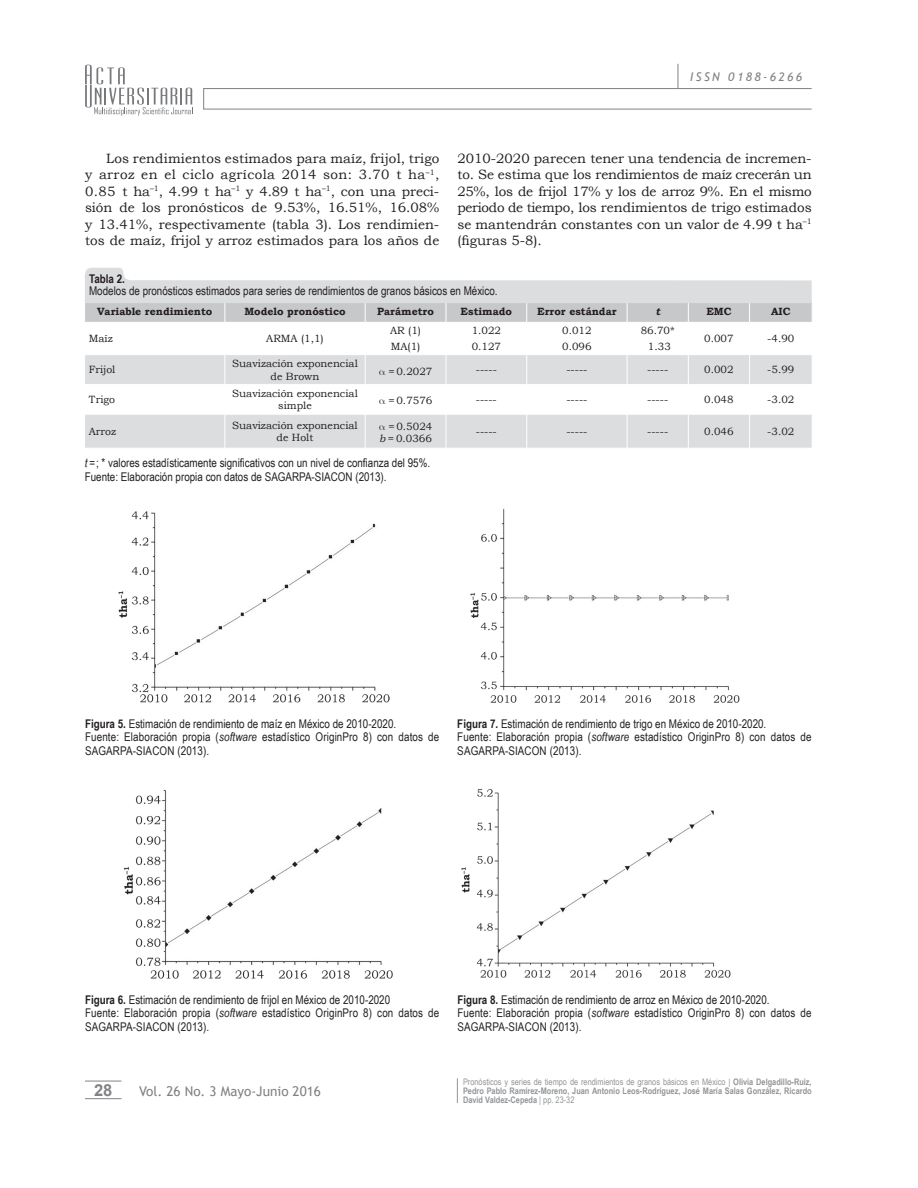
<style>
.page{position:relative;width:918px;height:1188px;background:#fff}
.page>*{position:absolute;margin:0;border:0;box-sizing:border-box;transform-origin:0 0}
.t1{font:700 16.5px "Arial";color:#808285}
.t2{font:13.5px/16.5px "Bookman Old Style";color:#231f20;text-align:justify}
.t3{font:13.5px "Trebuchet MS";color:#808285}
.t4{font:12px/13.5px "Arial Narrow";color:#231f20}
.t5{font:italic 12px "Trebuchet MS";letter-spacing:.2em;color:#808285}
.t6{font:700 12px "Arial Narrow";color:#231f20}
.t7{font:10.5px/12.6px "Bookman Old Style";color:#231f20;text-align:center}
.t8{font:700 10.5px "Bookman Old Style";color:#231f20}
.t9{font:italic 700 10.5px "Bookman Old Style";color:#231f20}
.t10{font:700 9px/9px "Arial Narrow";color:#939598;text-align:justify}
.s1{font-style:italic}
.s2{font-weight:700}
.s3{font-weight:400}
</style>
<div class="page">
<div style="left:203px;top:88px;width:609px;height:21px;border:1px solid #808285"></div>
<svg style="left:678px;top:64px;width:1px;height:25px"></svg>
<hr style="left:85px;top:1081px;width:37px;height:1px;background:#808285">
<hr style="left:85px;top:1098px;width:37px;height:1px;background:#808285">
<svg style="left:85px;top:65px;width:108px;height:51px"></svg>
<svg style="left:457px;top:1078px;width:1px;height:25px"></svg>
<img style="left:118px;top:511px;width:272px;height:192px">
<img style="left:470px;top:508px;width:270px;height:195px">
<img style="left:124px;top:789px;width:269px;height:190px">
<img style="left:461px;top:789px;width:270px;height:189px">
<div style="left:85px;top:415px;width:727px;height:33px;background:#dcdddf"></div>
<hr style="left:225px;top:415px;width:1px;height:33px;background:#fff">
<hr style="left:365px;top:415px;width:1px;height:33px;background:#fff">
<hr style="left:446px;top:415px;width:1px;height:33px;background:#fff">
<hr style="left:526px;top:415px;width:1px;height:33px;background:#fff">
<hr style="left:627px;top:415px;width:1px;height:33px;background:#fff">
<hr style="left:688px;top:415px;width:1px;height:33px;background:#fff">
<hr style="left:749px;top:415px;width:1px;height:33px;background:#fff">
<svg style="left:85px;top:267px;width:727px;height:117px"></svg>
<svg style="left:379px;top:425px;width:6px;height:5px"></svg>
<p class="t5" style="left:690px;top:70px;width:114px">ISSN 0188-6266</p>
<p class="t2" style="left:85px;top:150px;width:356px;text-indent:21px">Los rendimientos estimados para maíz, frijol, trigo y arroz en el ciclo agrícola 2014 son: 3.70 t ha<sup>–1</sup>, 0.85 t ha<sup>–1</sup>, 4.99 t ha<sup>–1</sup> y 4.89 t ha<sup>–1</sup>, con una preci&shy;sión de los pronósticos de 9.53%, 16.51%, 16.08% y 13.41%, respectivamente (tabla 3). Los rendimien&shy;tos de maíz, frijol y arroz estimados para los años de</p>
<p class="t2" style="left:457px;top:150px;width:356px">2010-2020 parecen tener una tendencia de incremen&shy;to. Se estima que los rendimientos de maíz crecerán un 25%, los de frijol 17% y los de arroz 9%. En el mismo periodo de tiempo, los rendimientos de trigo estimados se mantendrán constantes con un valor de 4.99 t ha<sup>–1 </sup>(figuras 5-8).</p>
<p class="t6" style="left:89px;top:270px;width:37px">Tabla 2.</p>
<p class="t4" style="left:89px;top:284px;width:410px">Modelos de pronósticos estimados para series de rendimientos de granos básicos en México.</p>
<p class="t8" style="left:97px;top:306px;width:117px">Variable rendimiento</p>
<p class="t8" style="left:244px;top:306px;width:103px">Modelo pronóstico</p>
<p class="t8" style="left:377px;top:306px;width:58px">Parámetro</p>
<p class="t8" style="left:461px;top:306px;width:53px">Estimado</p>
<p class="t8" style="left:537px;top:306px;width:81px">Error estándar</p>
<p class="t9" style="left:655px;top:306px;width:6px">t</p>
<p class="t8" style="left:706px;top:306px;width:27px">EMC</p>
<p class="t8" style="left:771px;top:306px;width:21px">AIC</p>
<p class="t7" style="left:89px;top:332px;width:25px">Maíz</p>
<p class="t7" style="left:266px;top:332px;width:59px">ARMA (1,1)</p>
<p class="t7" style="left:390px;top:324px;width:32px">AR (1)</p>
<p class="t7" style="left:472px;top:324px;width:31px">1.022</p>
<p class="t7" style="left:562px;top:324px;width:31px">0.012</p>
<p class="t7" style="left:641px;top:324px;width:36px">86.70*</p>
<p class="t7" style="left:704px;top:332px;width:31px">0.007</p>
<p class="t7" style="left:767px;top:332px;width:29px">-4.90</p>
<p class="t7" style="left:391px;top:340px;width:31px">MA(1)</p>
<p class="t7" style="left:472px;top:340px;width:31px">0.127</p>
<p class="t7" style="left:562px;top:340px;width:31px">0.096</p>
<p class="t7" style="left:648px;top:340px;width:24px">1.33</p>
<p class="t7" style="left:89px;top:363px;width:28px">Frijol</p>
<p class="t7" style="left:232px;top:357px;width:127px">Suavización exponencial de Brown</p>
<p class="t7" style="left:388px;top:365px;width:45px">= 0.2027</p>
<p class="t7" style="left:476px;top:363px;width:23px">-----</p>
<p class="t7" style="left:566px;top:363px;width:23px">-----</p>
<p class="t7" style="left:647px;top:363px;width:22px">-----</p>
<p class="t7" style="left:704px;top:363px;width:31px">0.002</p>
<p class="t7" style="left:767px;top:363px;width:29px">-5.99</p>
<p class="t7" style="left:89px;top:393px;width:28px">Trigo</p>
<p class="t7" style="left:232px;top:387px;width:127px">Suavización exponencial simple</p>
<p class="t7" style="left:388px;top:394px;width:45px">= 0.7576</p>
<p class="t7" style="left:476px;top:393px;width:22px">-----</p>
<p class="t7" style="left:566px;top:393px;width:22px">-----</p>
<p class="t7" style="left:647px;top:393px;width:23px">-----</p>
<p class="t7" style="left:704px;top:393px;width:31px">0.048</p>
<p class="t7" style="left:767px;top:393px;width:29px">-3.02</p>
<p class="t7" style="left:89px;top:425px;width:29px">Arroz</p>
<p class="t7" style="left:232px;top:419px;width:127px">Suavización exponencial de Holt</p>
<p class="t7" style="left:379px;top:420px;width:55px;text-align:right">= 0.5024<br><span class="s1">b</span> = 0.0366</p>
<p class="t7" style="left:476px;top:425px;width:23px">-----</p>
<p class="t7" style="left:566px;top:425px;width:22px">-----</p>
<p class="t7" style="left:647px;top:425px;width:22px">-----</p>
<p class="t7" style="left:704px;top:425px;width:31px">0.046</p>
<p class="t7" style="left:767px;top:425px;width:29px">-3.02</p>
<p class="t4" style="left:85px;top:456px;width:347px"><span class="s1">t</span> = ; * valores estadísticamente significativos con un nivel de confianza del 95%.<br>Fuente: Elaboración propia con datos de SAGARPA-SIACON (2013).</p>
<p class="t4" style="left:85px;top:716px;width:356px"><span class="s2">Figura 5.</span> Estimación de rendimiento de maíz en México de 2010-2020.<br>Fuente: Elaboración propia (<span class="s1">software</span> estadístico OriginPro 8) con datos de<br>SAGARPA-SIACON (2013).</p>
<p class="t4" style="left:457px;top:716px;width:356px"><span class="s2">Figura 7.</span> Estimación de rendimiento de trigo en México de 2010-2020.<br>Fuente: Elaboración propia (<span class="s1">software</span> estadístico OriginPro 8) con datos de<br>SAGARPA-SIACON (2013).</p>
<p class="t4" style="left:85px;top:992px;width:356px"><span class="s2">Figura 6.</span> Estimación de rendimiento de frijol en México de 2010-2020<br>Fuente: Elaboración propia (<span class="s1">software</span> estadístico OriginPro 8) con datos de<br>SAGARPA-SIACON (2013).</p>
<p class="t4" style="left:457px;top:992px;width:356px"><span class="s2">Figura 8.</span> Estimación de rendimiento de arroz en México de 2010-2020.<br>Fuente: Elaboración propia (<span class="s1">software</span> estadístico OriginPro 8) con datos de<br>SAGARPA-SIACON (2013).</p>
<h1 class="t1" style="left:94px;top:1079px;width:20px">28</h1>
<p class="t3" style="left:139px;top:1083px;width:183px">Vol. 26 No. 3 Mayo-Junio 2016</p>
<p class="t10" style="left:463px;top:1077px;width:350px"><span class="s3">Pronósticos y series de tiempo de rendimientos de granos básicos en México |</span> Olivia Delgadillo-Ruiz, Pedro Pablo Ramírez-Moreno, Juan Antonio Leos-Rodríguez, José María Salas González, Ricardo David Valdez-Cepeda <span class="s3">| pp. 23-32</span></p>
</div>
